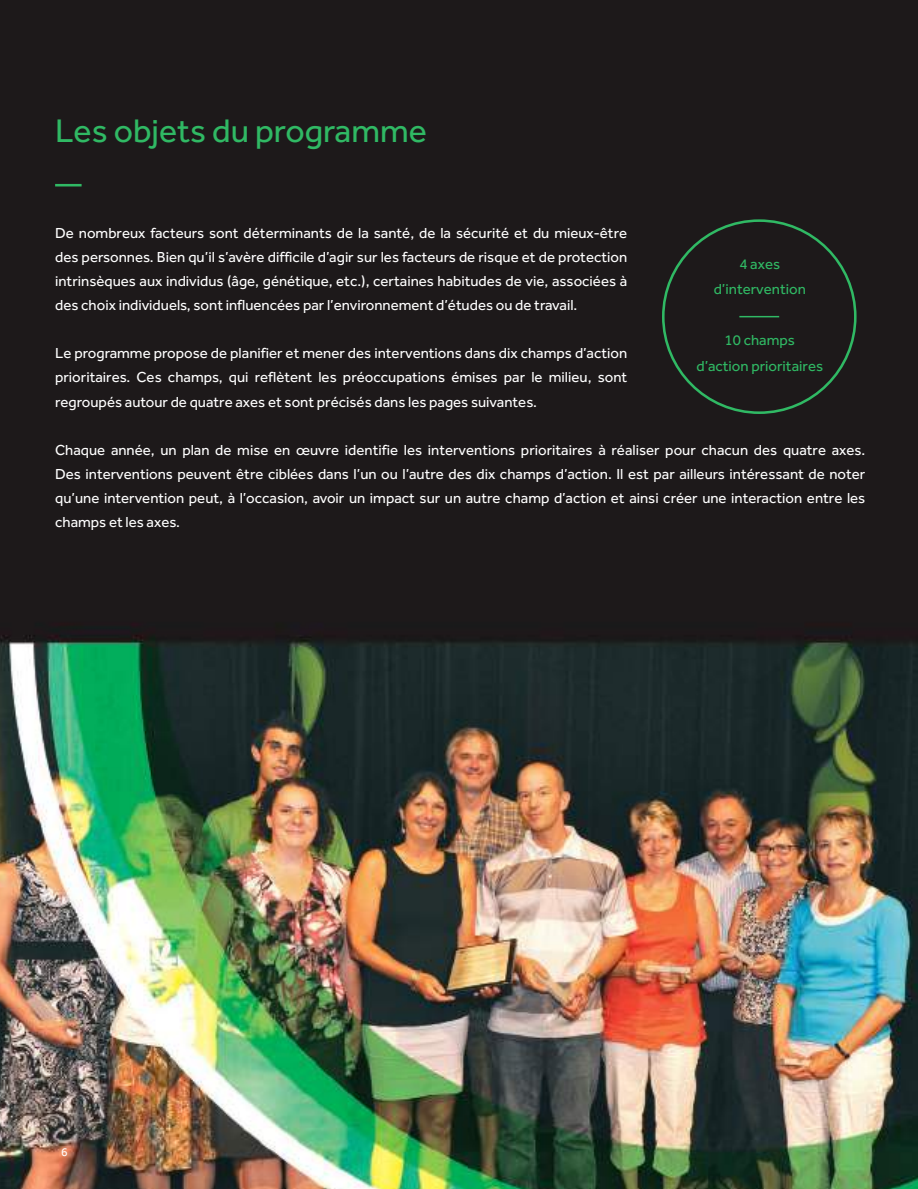
<style>
.page{position:relative;width:918px;height:1189px;background:#fff}
.page>*{position:absolute;margin:0;border:0;box-sizing:border-box;transform-origin:0 0}
.t1{font:33.75px "Effra";color:#30b964}
.t2{font:15px/24px "Effra";color:#fff;text-align:justify}
.t3{font:15px/25.5px "Effra";color:#30b964;text-align:center}
.t4{font:12px "Effra";color:#fff}
</style>
<div class="page">
<img style="left:0;top:0;width:918px;height:1188px">
<hr style="left:739px;top:316px;width:40px;height:1px;background:#30b964">
<hr style="left:55px;top:184px;width:27px;height:2px;background:#30b964">
<h1 class="t1" style="left:55px;top:111px;width:373px">Les objets du programme</h1>
<p class="t2" style="left:55px;top:221px;width:574px">De nombreux facteurs sont déterminants de la santé, de la sécurité et du mieux-être des personnes. Bien qu’il s’avère difficile d’agir sur les facteurs de risque et de protection intrinsèques aux individus (âge, génétique, etc.), certaines habitudes de vie, associées à des choix individuels, sont influencées par l’environnement d’études ou de travail.</p>
<p class="t2" style="left:55px;top:341px;width:574px">Le programme propose de planifier et mener des interventions dans dix champs d’action prioritaires. Ces champs, qui reflètent les préoccupations émises par le milieu, sont regroupés autour de quatre axes et sont précisés dans les pages suivantes.</p>
<p class="t2" style="left:55px;top:437px;width:812px">Chaque année, un plan de mise en œuvre identifie les interventions prioritaires à réaliser pour chacun des quatre axes.<br>Des interventions peuvent être ciblées dans l’un ou l’autre des dix champs d’action. Il est par ailleurs intéressant de noter qu’une intervention peut, à l’occasion, avoir un impact sur un autre champ d’action et ainsi créer une interaction entre les champs et les axes.</p>
<p class="t3" style="left:714px;top:251px;width:94px">4 axes d’intervention</p>
<p class="t3" style="left:696px;top:327px;width:128px">10 champs<br>d’action prioritaires</p>
<p class="t4" style="left:61px;top:1145px;width:8px">6</p>
</div>
